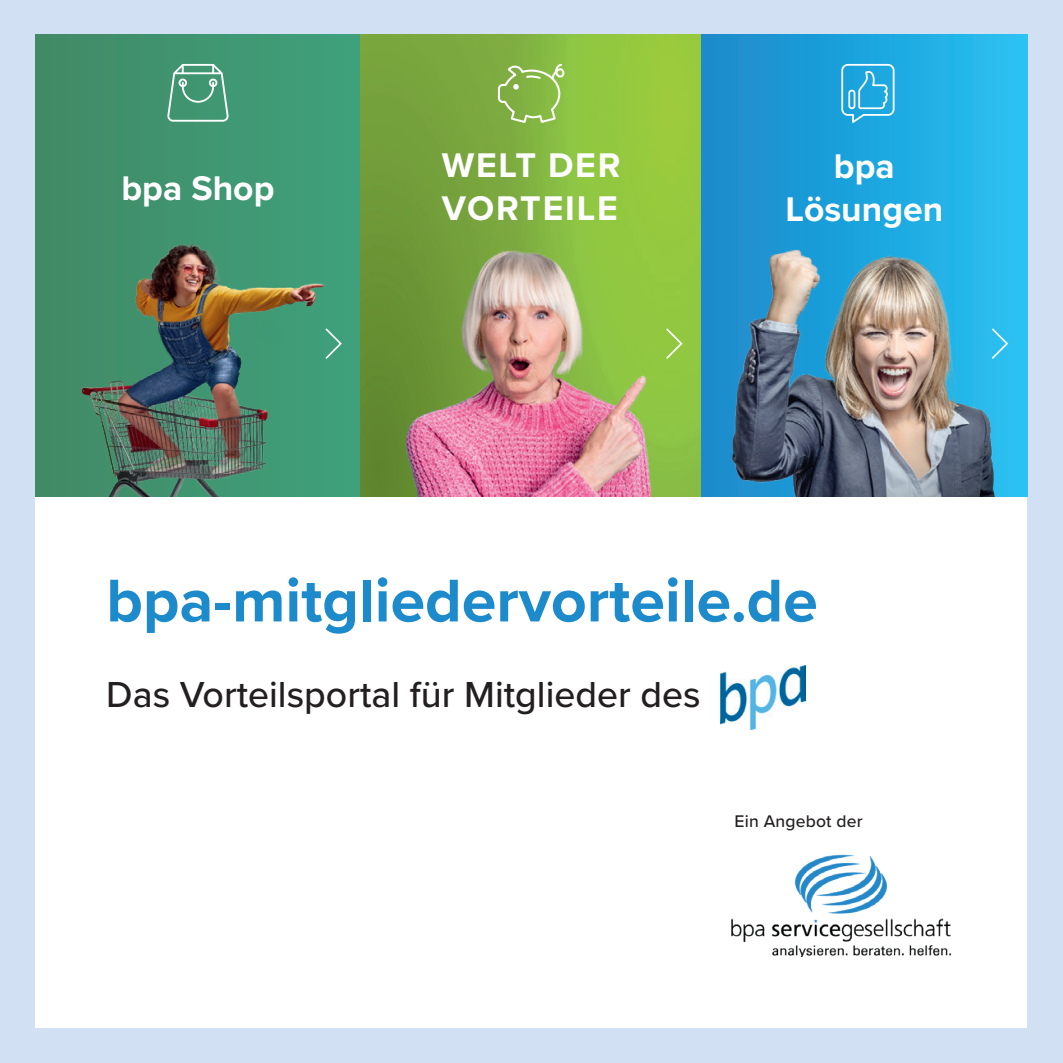
<style>
.page{position:relative;width:1063px;height:1063px;background:#d1e0f2}
.page>*{position:absolute;margin:0;border:0;box-sizing:border-box;transform-origin:0 0}
.t1{font:700 62.5px "Proxima Nova";color:#1d8acb}
.t2{font:500 37.5px "Proxima Nova";color:#231f20}
.t3{font:700 35.5px/42.5px "Proxima Nova";color:#fff;text-align:center}
.t4{font:700 35.5px/42.5px "Proxima Nova";letter-spacing:.05em;color:#fff}
.t5{font:500 17.5px "Proxima Nova";letter-spacing:.01em;color:#231f20}
</style>
<div class="page">
<div style="left:35px;top:35px;width:992px;height:993px;background:#fff"></div>
<img style="left:731px;top:854px;width:221px;height:103px">
<div style="left:35px;top:35px;width:326px;height:461px;background:linear-gradient(to right,#428966,#3ea17c)"></div>
<svg style="left:167px;top:64px;width:62px;height:58px;background:#63a98b"></svg>
<img style="left:81px;top:244px;width:244px;height:252px">
<img style="left:361px;top:35px;width:341px;height:461px">
<svg style="left:498px;top:64px;width:66px;height:59px;background:#94bf5d"></svg>
<img style="left:406px;top:248px;width:245px;height:248px">
<svg style="left:666px;top:328px;width:17px;height:31px"></svg>
<div style="left:702px;top:35px;width:325px;height:461px;background:linear-gradient(to right,#1988ca,#27c2f2)"></div>
<svg style="left:841px;top:64px;width:54px;height:59px;background:#46b5e4"></svg>
<div style="left:848px;top:90px;width:7px;height:19px;background:#fff;border-radius:3px"></div>
<svg style="left:850px;top:91px;width:4px;height:16px"></svg>
<img style="left:727px;top:248px;width:273px;height:248px">
<svg style="left:992px;top:328px;width:16px;height:31px"></svg>
<svg style="left:325px;top:328px;width:17px;height:31px"></svg>
<img style="left:720px;top:666px;width:85px;height:64px">
<p class="t3" style="left:122px;top:166px;width:154px">bpa Shop</p>
<p class="t4" style="left:442px;top:143px;width:180px">WELT DER<br>VORTEILE</p>
<p class="t3" style="left:785px;top:144px;width:159px">bpa<br>Lösungen</p>
<h1 class="t1" style="left:106px;top:554px;width:713px">bpa-mitgliedervorteile.de</h1>
<p class="t2" style="left:106px;top:667px;width:596px">Das Vorteilsportal für Mitglieder des</p>
<p class="t5" style="left:735px;top:808px;width:130px">Ein Angebot der</p>
</div>
